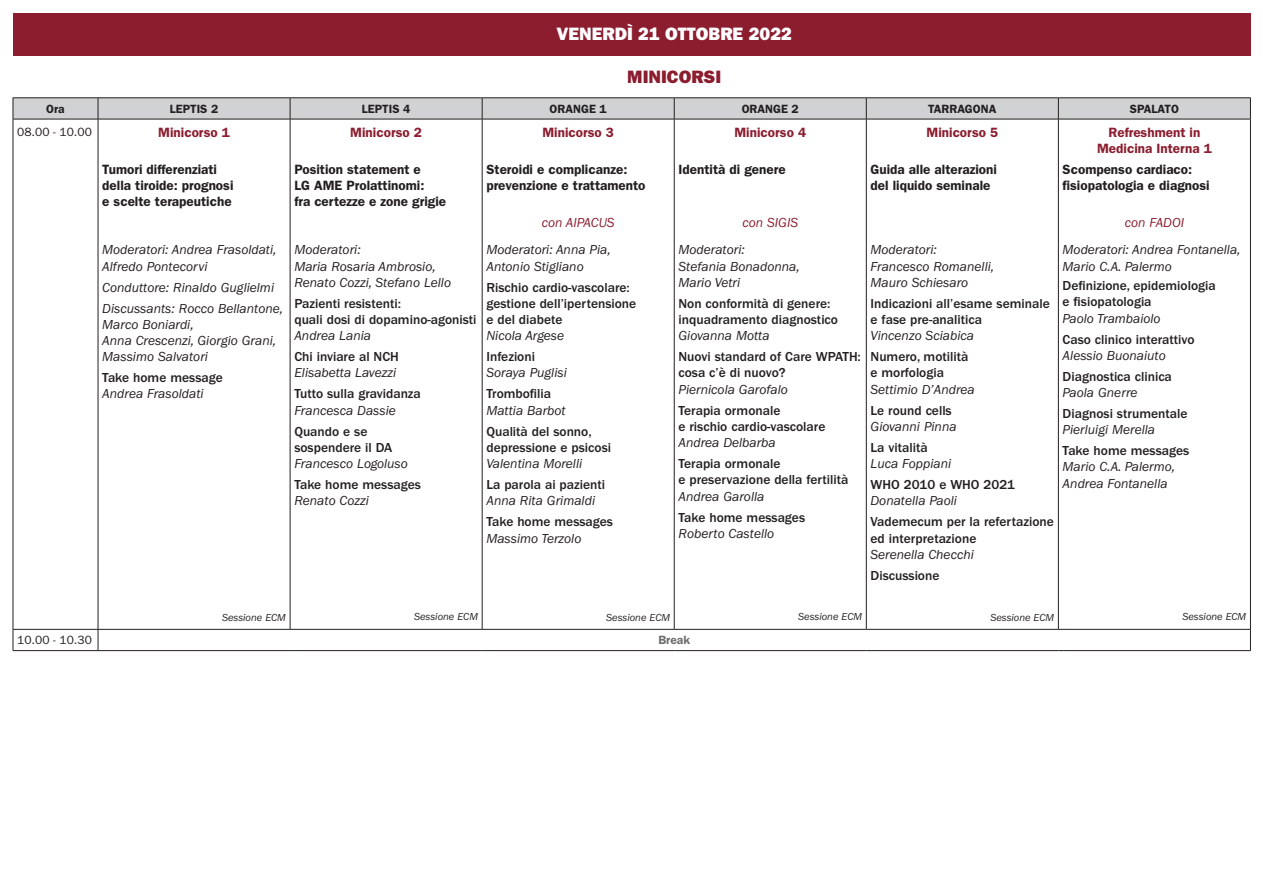
<style>
.page{position:relative;width:1263px;height:893px;background:#fff}
.page>*{position:absolute;margin:0;border:0;box-sizing:border-box;transform-origin:0 0}
.t1{font:18px "ITC Franklin Gothic Std Hvy";color:#fff}
.t2{font:18px "ITC Franklin Gothic Std Hvy";color:#8b1d2f}
.t3{font:italic 13.5px/16.2px "ITC Franklin Gothic Std";color:#231f20}
.t4{font:500 13.5px/16.2px "ITC Franklin Gothic Std";color:#231f20}
.t5{font:600 13.5px/16.2px "ITC Franklin Gothic Std";color:#231f20}
.t6{font:600 13.5px/16.2px "ITC Franklin Gothic Std";color:#8b1d2f;text-align:center}
.t7{font:italic 13.5px "ITC Franklin Gothic Std";color:#8b1d2f}
.t8{font:600 12px "ITC Franklin Gothic Std";color:#231f20}
.t9{font:12px "ITC Franklin Gothic Std";color:#231f20}
.t10{font:600 12px "ITC Franklin Gothic Std";color:#6c6d70}
.t11{font:italic 10.5px "ITC Franklin Gothic Std";color:#231f20}
</style>
<div class="page">
<div style="left:13px;top:13px;width:1237px;height:42px;background:#8b1d2f"></div>
<hr style="left:13px;top:119px;width:85px;height:1px;background:#231f20">
<hr style="left:98px;top:119px;width:192px;height:1px;background:#231f20">
<hr style="left:290px;top:119px;width:192px;height:1px;background:#231f20">
<hr style="left:482px;top:119px;width:192px;height:1px;background:#231f20">
<hr style="left:674px;top:119px;width:192px;height:1px;background:#231f20">
<hr style="left:866px;top:119px;width:192px;height:1px;background:#231f20">
<hr style="left:1058px;top:119px;width:193px;height:1px;background:#231f20">
<hr style="left:13px;top:629px;width:85px;height:1px;background:#231f20">
<hr style="left:98px;top:629px;width:192px;height:1px;background:#231f20">
<hr style="left:290px;top:629px;width:192px;height:1px;background:#231f20">
<hr style="left:482px;top:629px;width:192px;height:1px;background:#231f20">
<hr style="left:674px;top:629px;width:192px;height:1px;background:#231f20">
<hr style="left:866px;top:629px;width:192px;height:1px;background:#231f20">
<hr style="left:1058px;top:629px;width:193px;height:1px;background:#231f20">
<svg style="left:13px;top:98px;width:1238px;height:21px"></svg>
<hr style="left:13px;top:119px;width:1px;height:510px;background:#231f20">
<hr style="left:98px;top:119px;width:1px;height:510px;background:#231f20">
<hr style="left:290px;top:119px;width:1px;height:510px;background:#231f20">
<hr style="left:482px;top:119px;width:1px;height:510px;background:#231f20">
<hr style="left:674px;top:119px;width:1px;height:510px;background:#231f20">
<hr style="left:866px;top:119px;width:1px;height:510px;background:#231f20">
<hr style="left:1058px;top:119px;width:1px;height:510px;background:#231f20">
<hr style="left:1250px;top:119px;width:1px;height:510px;background:#231f20">
<svg style="left:13px;top:630px;width:1px;height:20px"></svg>
<svg style="left:98px;top:630px;width:1px;height:20px"></svg>
<svg style="left:1250px;top:630px;width:1px;height:20px"></svg>
<hr style="left:866px;top:98px;width:192px;height:1px;background:#231f20">
<hr style="left:1058px;top:98px;width:193px;height:1px;background:#231f20">
<hr style="left:13px;top:650px;width:85px;height:1px;background:#231f20">
<hr style="left:98px;top:650px;width:192px;height:1px;background:#231f20">
<hr style="left:290px;top:650px;width:192px;height:1px;background:#231f20">
<hr style="left:482px;top:650px;width:192px;height:1px;background:#231f20">
<hr style="left:674px;top:650px;width:192px;height:1px;background:#231f20">
<hr style="left:866px;top:650px;width:192px;height:1px;background:#231f20">
<hr style="left:1058px;top:650px;width:193px;height:1px;background:#231f20">
<h1 class="t1" style="left:556px;top:23px;width:237px">VENERDÌ 21 OTTOBRE 2022</h1>
<h1 class="t2" style="left:627px;top:66px;width:95px">MINICORSI</h1>
<p class="t8" style="left:46px;top:101px;width:20px">Ora</p>
<p class="t8" style="left:170px;top:101px;width:50px">LEPTIS 2</p>
<p class="t8" style="left:362px;top:101px;width:50px">LEPTIS 4</p>
<p class="t8" style="left:550px;top:101px;width:59px">ORANGE 1</p>
<p class="t8" style="left:742px;top:101px;width:59px">ORANGE 2</p>
<p class="t8" style="left:928px;top:101px;width:70px">TARRAGONA</p>
<p class="t8" style="left:1130px;top:101px;width:51px">SPALATO</p>
<p class="t9" style="left:17px;top:125px;width:76px">08.00 - 10.00</p>
<p class="t6" style="left:158px;top:124px;width:73px">Minicorso 1</p>
<p class="t5" style="left:102px;top:161px;width:133px">Tumori differenziati della tiroide: prognosi e scelte terapeutiche</p>
<p class="t3" style="left:102px;top:242px;width:176px">Moderatori: Andrea Frasoldati,<br>Alfredo Pontecorvi</p>
<p class="t3" style="left:102px;top:277px;width:182px;line-height:21px">Conduttore: Rinaldo Guglielmi<br>Discussants: Rocco Bellantone,</p>
<p class="t3" style="left:102px;top:316px;width:176px">Marco Boniardi,<br>Anna Crescenzi, Giorgio Grani,<br>Massimo Salvatori</p>
<p class="t4" style="left:102px;top:370px;width:122px">Take home message</p>
<p class="t3" style="left:102px;top:386px;width:103px">Andrea Frasoldati</p>
<p class="t6" style="left:1097px;top:124px;width:116px">Refreshment in<br>Medicina Interna 1</p>
<p class="t5" style="left:1063px;top:161px;width:149px">Scompenso cardiaco: fisiopatologia e diagnosi</p>
<p class="t7" style="left:1125px;top:215px;width:61px">con FADOI</p>
<p class="t3" style="left:1063px;top:242px;width:179px">Moderatori: Andrea Fontanella,<br>Mario C.A. Palermo</p>
<p class="t4" style="left:1063px;top:278px;width:155px">Definizione, epidemiologia e fisiopatologia</p>
<p class="t3" style="left:1063px;top:310px;width:100px">Paolo Trambaiolo</p>
<p class="t4" style="left:1063px;top:331px;width:134px">Caso clinico interattivo</p>
<p class="t3" style="left:1063px;top:347px;width:105px">Alessio Buonaiuto</p>
<p class="t4" style="left:1063px;top:368px;width:111px">Diagnostica clinica</p>
<p class="t3" style="left:1063px;top:385px;width:76px">Paola Gnerre</p>
<p class="t4" style="left:1063px;top:406px;width:126px">Diagnosi strumentale</p>
<p class="t3" style="left:1063px;top:422px;width:94px">Pierluigi Merella</p>
<p class="t4" style="left:1063px;top:443px;width:128px">Take home messages</p>
<p class="t3" style="left:1063px;top:459px;width:114px">Mario C.A. Palermo,<br>Andrea Fontanella</p>
<p class="t6" style="left:350px;top:124px;width:73px">Minicorso 2</p>
<p class="t5" style="left:294px;top:161px;width:153px">Position statement e<br>LG AME Prolattinomi:<br>fra certezze e zone grigie</p>
<p class="t3" style="left:294px;top:242px;width:158px">Moderatori:<br>Maria Rosaria Ambrosio,<br>Renato Cozzi, Stefano Lello</p>
<p class="t4" style="left:294px;top:295px;width:184px">Pazienti resistenti:<br>quali dosi di dopamino-agonisti</p>
<p class="t3" style="left:294px;top:328px;width:78px">Andrea Lania</p>
<p class="t4" style="left:294px;top:349px;width:106px">Chi inviare al NCH</p>
<p class="t3" style="left:294px;top:365px;width:103px">Elisabetta Lavezzi</p>
<p class="t4" style="left:294px;top:386px;width:128px">Tutto sulla gravidanza</p>
<p class="t3" style="left:294px;top:402px;width:103px">Francesca Dassie</p>
<p class="t4" style="left:294px;top:423px;width:100px">Quando e se sospendere il DA</p>
<p class="t3" style="left:294px;top:456px;width:115px">Francesco Logoluso</p>
<p class="t4" style="left:294px;top:477px;width:128px">Take home messages</p>
<p class="t3" style="left:294px;top:493px;width:76px">Renato Cozzi</p>
<p class="t6" style="left:542px;top:124px;width:73px">Minicorso 3</p>
<p class="t5" style="left:486px;top:161px;width:161px">Steroidi e complicanze: prevenzione e trattamento</p>
<p class="t7" style="left:542px;top:215px;width:74px">con AIPACUS</p>
<p class="t3" style="left:486px;top:242px;width:126px">Moderatori: Anna Pia,<br>Antonio Stigliano</p>
<p class="t4" style="left:486px;top:279px;width:151px">Rischio cardio-vascolare: gestione dell’ipertensione e del diabete</p>
<p class="t3" style="left:486px;top:328px;width:79px">Nicola Argese</p>
<p class="t4" style="left:486px;top:349px;width:50px">Infezioni</p>
<p class="t3" style="left:486px;top:365px;width:82px">Soraya Puglisi</p>
<p class="t4" style="left:486px;top:386px;width:66px">Trombofilia</p>
<p class="t3" style="left:486px;top:402px;width:81px">Mattia Barbot</p>
<p class="t4" style="left:486px;top:423px;width:126px">Qualità del sonno, depressione e psicosi</p>
<p class="t3" style="left:486px;top:456px;width:97px">Valentina Morelli</p>
<p class="t4" style="left:486px;top:477px;width:120px">La parola ai pazienti</p>
<p class="t3" style="left:486px;top:493px;width:110px">Anna Rita Grimaldi</p>
<p class="t4" style="left:486px;top:514px;width:128px">Take home messages</p>
<p class="t3" style="left:486px;top:530px;width:96px">Massimo Terzolo</p>
<p class="t6" style="left:734px;top:124px;width:73px">Minicorso 4</p>
<p class="t5" style="left:678px;top:161px;width:109px">Identità di genere</p>
<p class="t6" style="left:926px;top:124px;width:73px">Minicorso 5</p>
<p class="t5" style="left:870px;top:161px;width:128px">Guida alle alterazioni del liquido seminale</p>
<p class="t7" style="left:742px;top:215px;width:57px">con SIGIS</p>
<p class="t3" style="left:678px;top:242px;width:123px">Moderatori:<br>Stefania Bonadonna,<br>Mario Vetri</p>
<p class="t4" style="left:678px;top:295px;width:161px">Non conformità di genere: inquadramento diagnostico</p>
<p class="t3" style="left:678px;top:328px;width:93px">Giovanna Motta</p>
<p class="t4" style="left:678px;top:349px;width:184px">Nuovi standard of Care WPATH: cosa c’è di nuovo?</p>
<p class="t3" style="left:678px;top:381px;width:111px">Piernicola Garofalo</p>
<p class="t4" style="left:678px;top:402px;width:148px">Terapia ormonale<br>e rischio cardio-vascolare</p>
<p class="t3" style="left:678px;top:435px;width:99px">Andrea Delbarba</p>
<p class="t4" style="left:678px;top:456px;width:172px">Terapia ormonale<br>e preservazione della fertilità</p>
<p class="t3" style="left:678px;top:488px;width:87px">Andrea Garolla</p>
<p class="t4" style="left:678px;top:509px;width:128px">Take home messages</p>
<p class="t3" style="left:678px;top:525px;width:97px">Roberto Castello</p>
<p class="t3" style="left:870px;top:242px;width:125px">Moderatori:<br>Francesco Romanelli,<br>Mauro Schiesaro</p>
<p class="t4" style="left:870px;top:295px;width:181px">Indicazioni all’esame seminale e fase pre-analitica</p>
<p class="t3" style="left:870px;top:328px;width:105px">Vincenzo Sciabica</p>
<p class="t4" style="left:870px;top:349px;width:99px">Numero, motilità e morfologia</p>
<p class="t3" style="left:870px;top:381px;width:106px">Settimio D’Andrea</p>
<p class="t4" style="left:870px;top:402px;width:83px">Le round cells</p>
<p class="t3" style="left:870px;top:418px;width:88px">Giovanni Pinna</p>
<p class="t4" style="left:870px;top:439px;width:59px">La vitalità</p>
<p class="t3" style="left:870px;top:456px;width:82px">Luca Foppiani</p>
<p class="t4" style="left:870px;top:477px;width:146px">WHO 2010 e WHO 2021</p>
<p class="t3" style="left:870px;top:493px;width:88px">Donatella Paoli</p>
<p class="t4" style="left:870px;top:514px;width:185px">Vademecum per la refertazione ed interpretazione</p>
<p class="t3" style="left:870px;top:546px;width:105px">Serenella Checchi</p>
<p class="t4" style="left:870px;top:567px;width:70px">Discussione</p>
<p class="t11" style="left:990px;top:612px;width:65px">Sessione ECM</p>
<p class="t11" style="left:414px;top:611px;width:65px">Sessione ECM</p>
<p class="t11" style="left:798px;top:611px;width:65px">Sessione ECM</p>
<p class="t11" style="left:1182px;top:611px;width:65px">Sessione ECM</p>
<p class="t11" style="left:606px;top:611px;width:65px">Sessione ECM</p>
<p class="t11" style="left:222px;top:612px;width:65px">Sessione ECM</p>
<p class="t9" style="left:17px;top:633px;width:76px">10.00 - 10.30</p>
<p class="t10" style="left:658px;top:633px;width:33px">Break</p>
</div>
